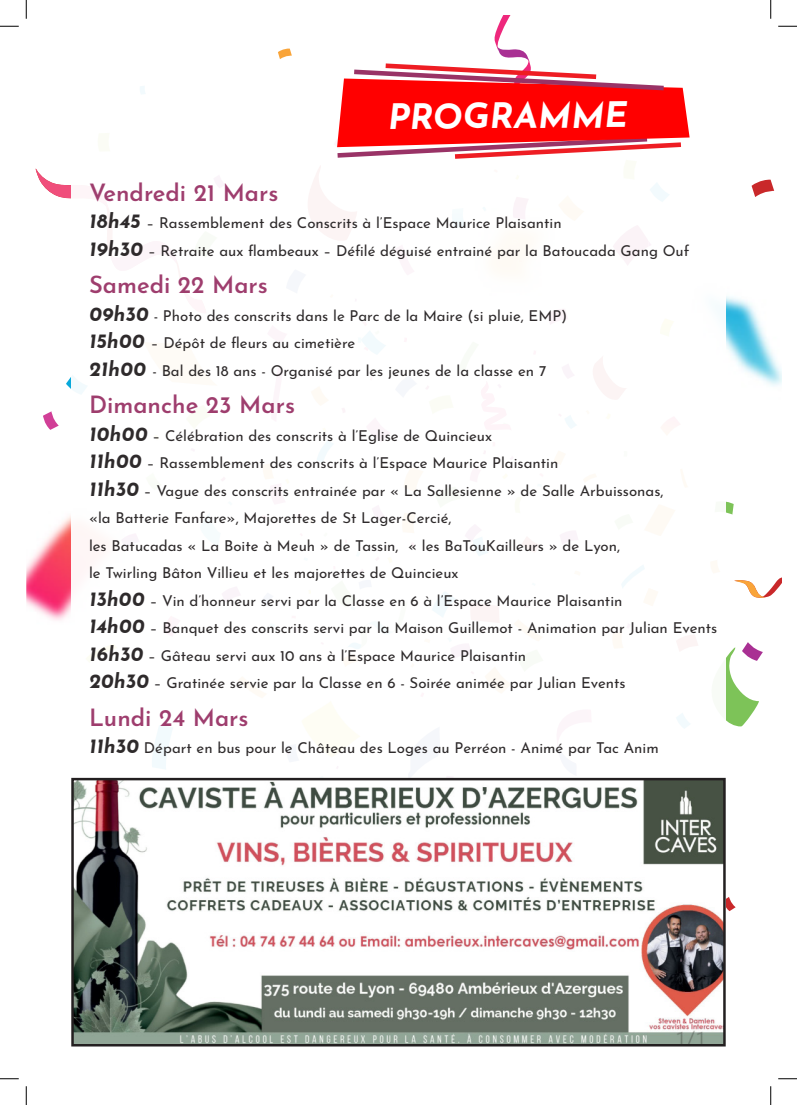
<style>
.page{position:relative;width:797px;height:1105px;background:#fff}
.page>*{position:absolute;margin:0;border:0;box-sizing:border-box;transform-origin:0 0}
.t1{font:italic 700 35px "Josefin Sans";color:#fff}
.t2{font:600 23.75px "Josefin Sans";color:#936}
.t3{font:15px/27.5px "Josefin Sans";color:#231f20}
.s1{font-weight:700;font-style:italic;font-size:20px}
</style>
<div class="page">
<svg style="left:278px;top:49px;width:14px;height:10px"></svg>
<svg style="left:751px;top:180px;width:23px;height:17px"></svg>
<svg style="left:725px;top:897px;width:10px;height:14px"></svg>
<svg style="left:726px;top:501px;width:7px;height:14px"></svg>
<svg style="left:43px;top:411px;width:16px;height:19px"></svg>
<svg style="left:66px;top:377px;width:5px;height:12px"></svg>
<svg style="left:726px;top:642px;width:37px;height:85px"></svg>
<img style="left:26px;top:515px;width:45px;height:106px">
<img style="left:725px;top:296px;width:56px;height:90px">
<svg style="left:36px;top:169px;width:35px;height:30px"></svg>
<svg style="left:734px;top:577px;width:47px;height:21px"></svg>
<img style="left:74px;top:781px;width:648px;height:262px">
<div style="left:71px;top:778px;width:654px;height:268px;border:2px solid #231f20"></div>
<svg style="left:337px;top:16px;width:352px;height:143px"></svg>
<svg style="left:0;top:25px;width:19px;height:2px"></svg>
<svg style="left:778px;top:25px;width:19px;height:2px"></svg>
<svg style="left:0;top:1078px;width:19px;height:1px"></svg>
<svg style="left:778px;top:1078px;width:19px;height:1px"></svg>
<svg style="left:25px;top:0;width:2px;height:19px"></svg>
<svg style="left:25px;top:1086px;width:2px;height:19px"></svg>
<svg style="left:770px;top:0;width:1px;height:19px"></svg>
<svg style="left:770px;top:1086px;width:1px;height:19px"></svg>
<h1 class="t1" style="left:388px;top:86px;width:242px">PROGRAMME</h1>
<h2 class="t2" style="left:89px;top:172px;width:191px">Vendredi 21 Mars</h2>
<p class="t3" style="left:89px;top:207px;width:602px"><span class="s1">18h45</span> – Rassemblement des Conscrits à l’Espace Maurice Plaisantin<br><span class="s1">19h30</span> – Retraite aux flambeaux – Défilé déguisé entrainé par la Batoucada Gang Ouf</p>
<h2 class="t2" style="left:89px;top:264px;width:180px">Samedi 22 Mars</h2>
<p class="t3" style="left:89px;top:300px;width:480px"><span class="s1">09h30</span> - Photo des conscrits dans le Parc de la Maire (si pluie, EMP)<br><span class="s1">15h00</span> – Dépôt de fleurs au cimetière<br><span class="s1">21h00</span> - Bal des 18 ans - Organisé par les jeunes de la classe en 7</p>
<h2 class="t2" style="left:89px;top:384px;width:207px">Dimanche 23 Mars</h2>
<p class="t3" style="left:89px;top:420px;width:630px"><span class="s1">10h00</span> – Célébration des conscrits à l’Eglise de Quincieux<br><span class="s1">11h00</span> – Rassemblement des conscrits à l’Espace Maurice Plaisantin<br><span class="s1">11h30</span> – Vague des conscrits entrainée par « La Sallesienne » de Salle Arbuissonas,<br>«la Batterie Fanfare», Majorettes de St Lager-Cercié,<br>les Batucadas « La Boite à Meuh » de Tassin, « les BaTouKailleurs » de Lyon,<br>le Twirling Bâton Villieu et les majorettes de Quincieux<br><span class="s1">13h00</span> – Vin d’honneur servi par la Classe en 6 à l’Espace Maurice Plaisantin<br><span class="s1">14h00</span> – Banquet des conscrits servi par la Maison Guillemot - Animation par Julian Events <span class="s1">16h30</span> – Gâteau servi aux 10 ans à l’Espace Maurice Plaisantin<br><span class="s1">20h30</span> – Gratinée servie par la Classe en 6 - Soirée animée par Julian Events</p>
<h2 class="t2" style="left:89px;top:697px;width:161px">Lundi 24 Mars</h2>
<p class="t3" style="left:89px;top:732px;width:571px"><span class="s1">11h30</span> Départ en bus pour le Château des Loges au Perréon - Animé par Tac Anim</p>
</div>
